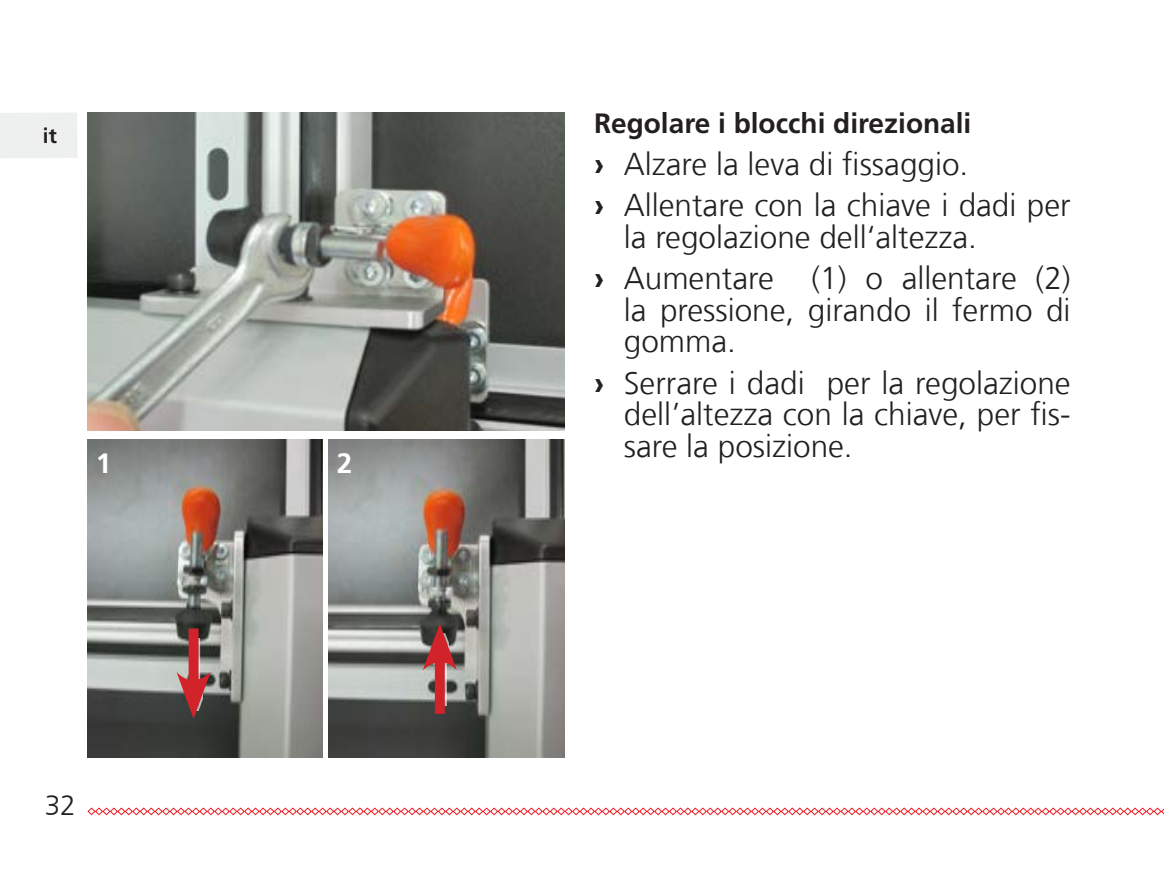
<style>
.page{position:relative;width:1164px;height:871px;background:#fff}
.page>*{position:absolute;margin:0;border:0;box-sizing:border-box;transform-origin:0 0}
.t1{font:300 31.5px/31.5px "Frutiger LT Com";color:#231f20;text-align:justify}
.Fliesstext_fett{font:700 28px "Frutiger LT Com";color:#231f20}
.t2{font:300 28px "Frutiger LT Com";color:#231f20}
.Fliesstext_fett-2{font:700 28px "Frutiger LT Com";color:#fff}
.Sprach-Tag{font:700 21px "Frutiger LT Com";color:#231f20}
.s1{font-weight:700}
</style>
<div class="page">
<svg style="left:87px;top:807px;width:1076px;height:8px"></svg>
<div style="left:0;top:112px;width:77px;height:46px;background:#eef0ef"></div>
<img style="left:88px;top:440px;width:235px;height:317px">
<img style="left:329px;top:440px;width:235px;height:317px">
<img style="left:88px;top:112px;width:476px;height:318px">
<div style="left:433px;top:634px;width:16px;height:72px;background:#fff;opacity:.66"></div>
<div style="left:435px;top:652px;width:9px;height:62px;background:#d1232a"></div>
<svg style="left:422px;top:623px;width:35px;height:47px;background:#8b4444"></svg>
<div style="left:187px;top:639px;width:16px;height:72px;background:#fff;opacity:.66"></div>
<div style="left:188px;top:628px;width:10px;height:62px;background:#d1232a"></div>
<svg style="left:176px;top:672px;width:34px;height:47px;background:#8e4546"></svg>
<p class="Sprach-Tag" style="left:43px;top:122px;width:16px">it</p>
<p class="Fliesstext_fett-2" style="left:96px;top:446px;width:17px">1</p>
<p class="Fliesstext_fett-2" style="left:337px;top:446px;width:17px">2</p>
<p class="t2" style="left:45px;top:788px;width:33px">32</p>
<p class="Fliesstext_fett" style="left:594px;top:107px;width:379px">Regolare i blocchi direzionali</p>
<p class="t1" style="left:594px;top:148px;width:375px"><span class="s1">›</span> Alzare la leva di fissaggio.</p>
<p class="t1" style="left:623px;top:189px;width:448px;text-indent:-30px"><span class="s1">›</span> Allentare con la chiave i dadi per la regolazione dell‘altezza.</p>
<p class="t1" style="left:623px;top:262px;width:448px;text-indent:-30px"><span class="s1">›</span> Aumentare (1) o allentare (2) la pressione, girando il fermo di gomma.</p>
<p class="t1" style="left:623px;top:367px;width:448px;text-indent:-30px"><span class="s1">›</span> Serrare i dadi per la regolazione dell’altezza con la chiave, per fis&shy;sare la posizione.</p>
</div>
